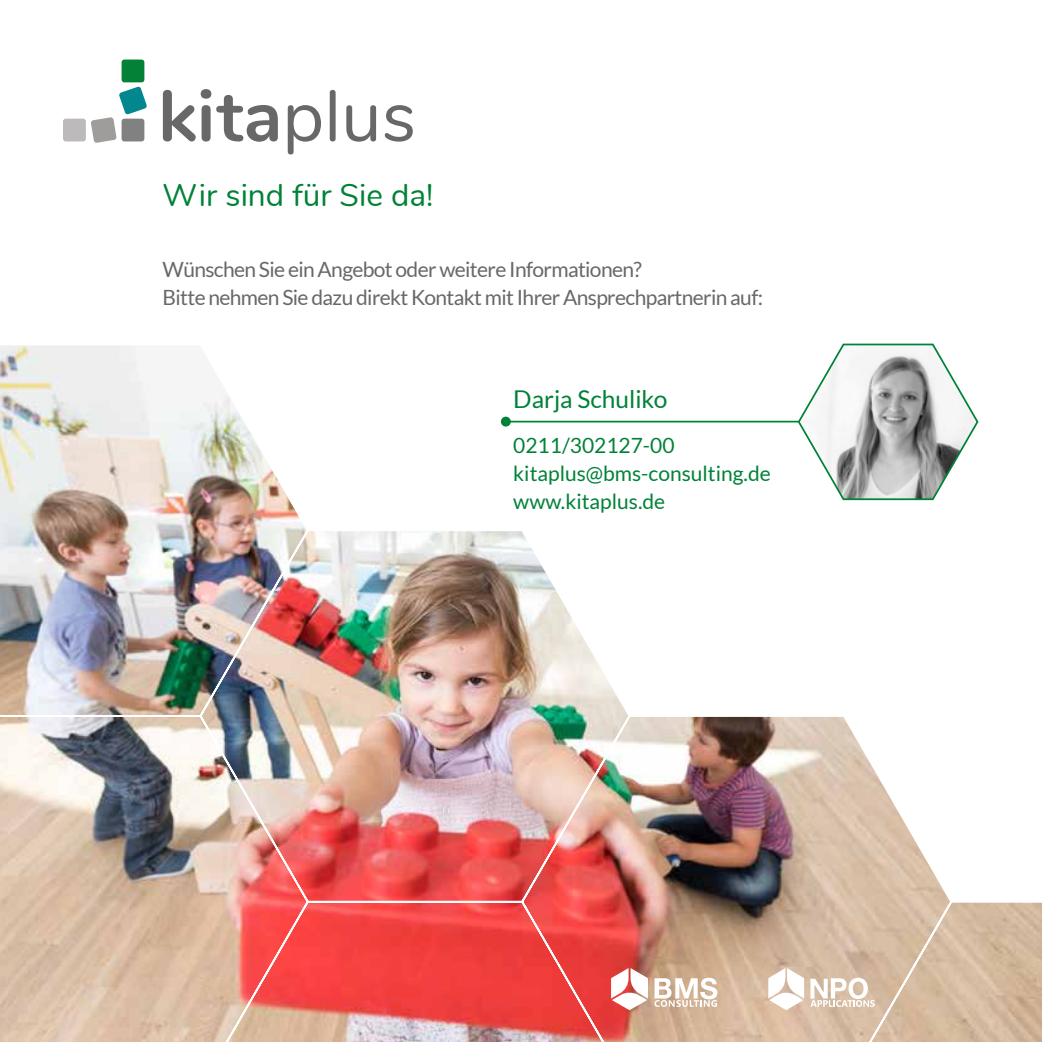
<style>
.page{position:relative;width:1042px;height:1042px;background:#fff}
.page>*{position:absolute;margin:0;border:0;box-sizing:border-box;transform-origin:0 0}
.t1{font:31.5px "Nunito";color:#008237}
.t2{font:24.5px "Lato";color:#008238}
.t3{font:21px/28px "Lato";letter-spacing:-.03em;color:#676867}
.t4{font:21px/28px "Lato";color:#008238}
</style>
<div class="page">
<img style="left:0;top:345px;width:1042px;height:697px">
<div style="left:63px;top:119px;width:23px;height:22px;background:#bcbaba;border-radius:3px"></div>
<svg style="left:385px;top:105px;width:28px;height:37px"></svg>
<svg style="left:163px;top:89px;width:115px;height:53px"></svg>
<svg style="left:288px;top:105px;width:33px;height:49px"></svg>
<svg style="left:330px;top:90px;width:6px;height:51px"></svg>
<svg style="left:346px;top:105px;width:30px;height:37px"></svg>
<svg style="left:91px;top:86px;width:56px;height:57px"></svg>
<div style="left:122px;top:60px;width:22px;height:22px;background:#028137;border-radius:3px"></div>
<div style="left:501px;top:417px;width:10px;height:9px;background:#008238;border-radius:50%"></div>
<svg style="left:797px;top:343px;width:182px;height:158px"></svg>
<hr style="left:506px;top:421px;width:292px;height:1px;background:#008238">
<svg style="left:768px;top:968px;width:36px;height:42px"></svg>
<svg style="left:810px;top:978px;width:64px;height:29px"></svg>
<svg style="left:611px;top:968px;width:37px;height:42px"></svg>
<svg style="left:654px;top:977px;width:63px;height:30px"></svg>
<h1 class="t1" style="left:163px;top:172px;width:272px">Wir sind für Sie da!</h1>
<p class="t3" style="left:163px;top:256px;width:602px">Wünschen Sie ein Angebot oder weitere Informationen?<br>Bitte nehmen Sie dazu direkt Kontakt mit Ihrer Ansprechpartnerin auf:</p>
<p class="t2" style="left:513px;top:385px;width:156px">Darja Schuliko</p>
<p class="t4" style="left:513px;top:431px;width:259px">0211/302127-00 kitaplus@bms-consulting.de www.kitaplus.de</p>
</div>
